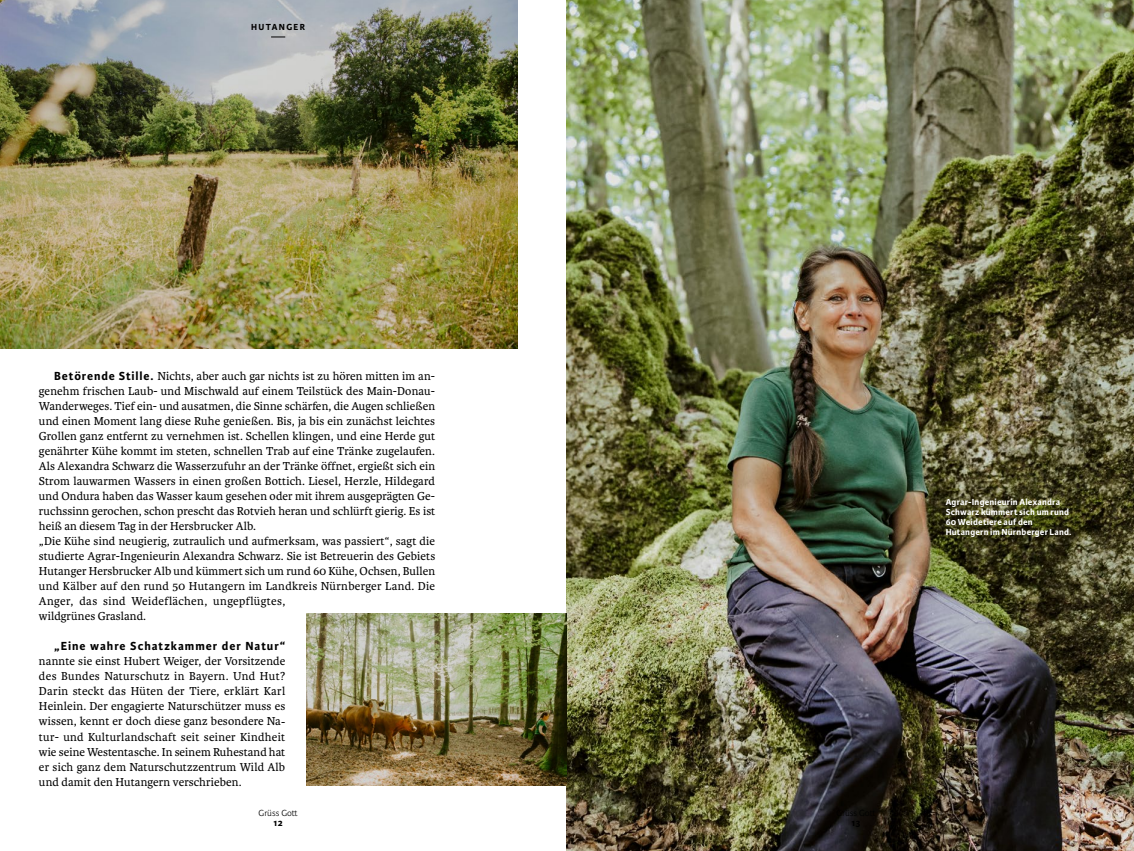
<style>
.page{position:relative;width:1134px;height:851px;background:#fff}
.page>*{position:absolute;margin:0;border:0;box-sizing:border-box;transform-origin:0 0}
.t1{font:700 12.5px "Karmina Sans";letter-spacing:.075em;color:#000}
.t2{font:12.25px/15px "Karmina";letter-spacing:.01em;color:#000}
.t3{font:700 10px "Karmina Sans";color:#000}
.t4{font:700 9.38px/10px "Karmina Sans";letter-spacing:.02em;color:#fff}
.t5{font:300 9.38px "Karmina Sans";color:#000}
.t6{font:700 9.38px "Karmina Sans";letter-spacing:.14em;color:#000}
.s1{font-family:"Karmina Sans";font-weight:700;font-size:12.5px}
</style>
<div class="page">
<img style="left:0;top:0;width:517px;height:349px">
<img style="left:567px;top:0;width:567px;height:850px">
<img style="left:307px;top:613px;width:260px;height:172px">
<svg style="left:271px;top:37px;width:14px;height:1px"></svg>
<p class="t6" style="left:251px;top:22px;width:55px">HUTANGER</p>
<p class="t2" style="left:39px;top:369px;width:398px;text-indent:15px"><span class="s1">Betörende Stille.</span> Nichts, aber auch gar nichts ist zu hören mitten im an&shy;genehm frischen Laub- und Mischwald auf einem Teilstück des Main-Donau-Wanderweges. Tief ein- und ausatmen, die Sinne schärfen, die Augen schließen und einen Moment lang diese Ruhe genießen. Bis, ja bis ein zunächst leichtes Grollen ganz entfernt zu vernehmen ist. Schellen klingen, und eine Herde gut genährter Kühe kommt im steten, schnellen Trab auf eine Tränke zugelaufen.<br>Als Alexandra Schwarz die Wasserzufuhr an der Tränke öffnet, ergießt sich ein Strom lauwarmen Wassers in einen großen Bottich. Liesel, Herzle, Hildegard und Ondura haben das Wasser kaum gesehen oder mit ihrem ausgeprägten Ge&shy;ruchssinn gerochen, schon prescht das Rotvieh heran und schlürft gierig. Es ist heiß an diesem Tag in der Hersbrucker Alb.<br>„Die Kühe sind neugierig, zutraulich und aufmerksam, was passiert“, sagt die studierte Agrar-Ingenieurin Alexandra Schwarz. Sie ist Betreuerin des Gebiets Hutanger Hersbrucker Alb und kümmert sich um rund 60 Kühe, Ochsen, Bullen und Kälber auf den rund 50 Hutangern im Landkreis Nürnberger Land. Die Anger, das sind Weideflächen, ungepflügtes,<br>wildgrünes Grasland.</p>
<p class="t1" style="left:54px;top:639px;width:233px">„Eine wahre Schatzkammer der Natur“</p>
<p class="t2" style="left:39px;top:654px;width:248px;text-align:justify">nannte sie einst Hubert Weiger, der Vorsitzende des Bundes Naturschutz in Bayern. Und Hut?<br>Darin steckt das Hüten der Tiere, erklärt Karl Heinlein. Der engagierte Naturschützer muss es wissen, kennt er doch diese ganz besondere Na&shy;tur- und Kulturlandschaft seit seiner Kindheit wie seine Westentasche. In seinem Ruhestand hat er sich ganz dem Naturschutzzentrum Wild Alb und damit den Hutangern verschrieben.</p>
<p class="t5" style="left:259px;top:807px;width:41px">Grüss Gott</p>
<p class="t3" style="left:273px;top:816px;width:11px">12</p>
<p class="t4" style="left:946px;top:497px;width:127px">Agrar-Ingenieurin Alexandra<br>Schwarz kümmert sich um rund<br>60 Weidetiere auf den<br>Hutangern im Nürnberger Land.</p>
<p class="t3" style="left:851px;top:816px;width:10px">13</p>
</div>
